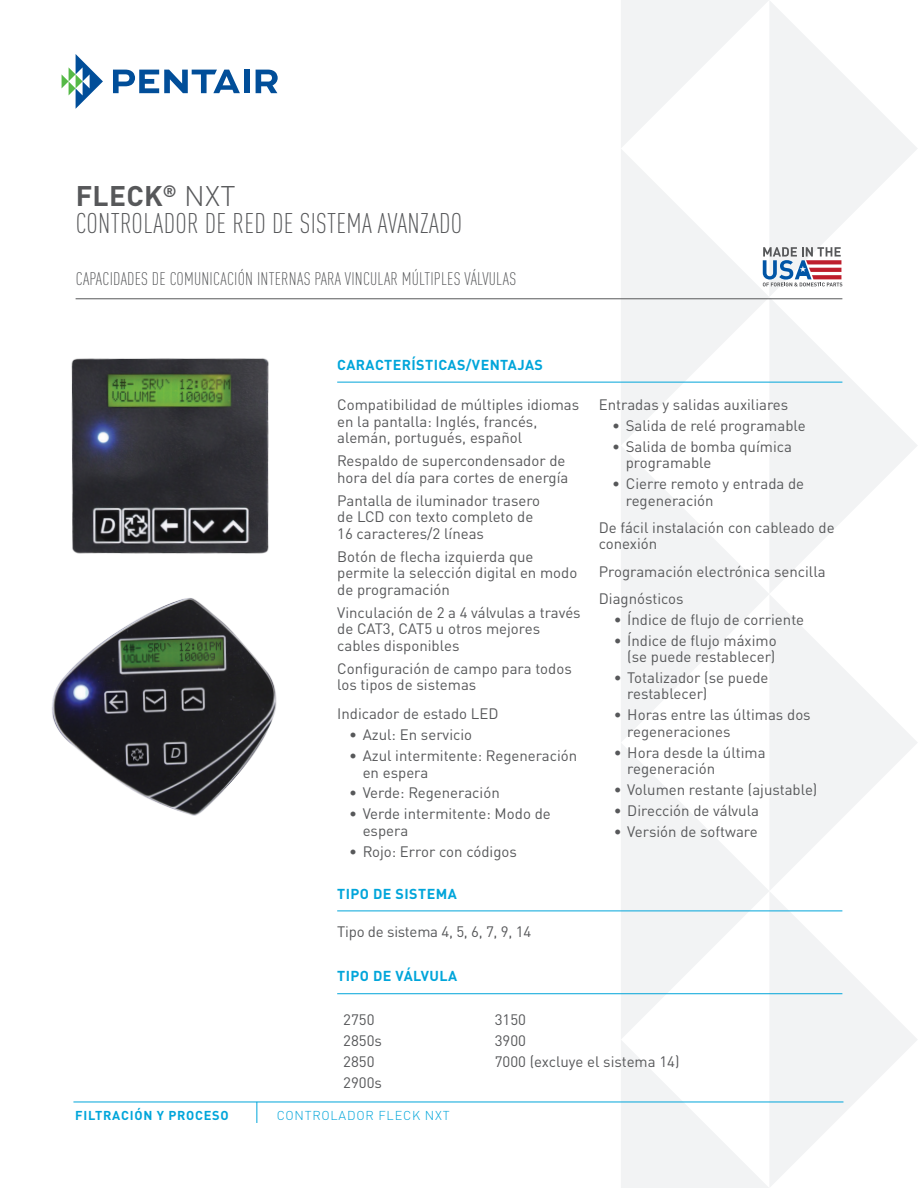
<style>
.page{position:relative;width:918px;height:1188px;background:#fff}
.page>*{position:absolute;margin:0;border:0;box-sizing:border-box;transform-origin:0 0}
.C_Descriptor_Title{font:300 condensed 28.05px "DIN Pro";letter-spacing:.01em;color:#57585a}
.BrandedProductLine_T{font:700 28.05px "DIN Pro";letter-spacing:.01em;color:#57585a}
.C_TitleSection{font:300 condensed 18px "DIN Pro";letter-spacing:.01em;color:#57585a}
.Features_Benefits_bo{font:15px/16.5px "DIN Pro";color:#57585a}
.BULLETS{font:15px "DIN Pro";color:#57585a}
.TableText{font:15px "DIN Pro";letter-spacing:-.015em;color:#57585a}
.BLUE_cap_head{font:700 14.25px "DIN Pro";letter-spacing:.03em;color:#00a5da}
.C_Descriptor_InfoLin{font:300 12.75px "DIN Pro";letter-spacing:.06em;color:#00a5da}
.t1{font:700 12.75px "DIN Pro";letter-spacing:.06em;color:#00a5da}
.s1{font-weight:300}
</style>
<div class="page">
<svg style="left:621px;top:0;width:296px;height:148px;fill:#f6f7f8"></svg>
<svg style="left:621px;top:148px;width:296px;height:297px;fill:#f4f5f5"></svg>
<svg style="left:621px;top:445px;width:296px;height:298px"></svg>
<svg style="left:621px;top:743px;width:296px;height:431px;fill:#f4f5f6"></svg>
<svg style="left:621px;top:1040px;width:162px;height:148px"></svg>
<hr style="left:73px;top:1102px;width:770px;height:1px;background:#00a5da">
<svg style="left:62px;top:54px;width:41px;height:55px"></svg>
<svg style="left:113px;top:70px;width:127px;height:23px"></svg>
<div style="left:244px;top:70px;width:5px;height:23px;background:#014e99"></div>
<svg style="left:256px;top:70px;width:22px;height:23px"></svg>
<svg style="left:256px;top:1102px;width:1px;height:21px"></svg>
<hr style="left:76px;top:298px;width:766px;height:1px;background:#57585a">
<hr style="left:337px;top:382px;width:505px;height:1px;background:#00a5da">
<svg style="left:763px;top:247px;width:79px;height:39px"></svg>
<hr style="left:337px;top:911px;width:505px;height:1px;background:#00a5da">
<hr style="left:337px;top:993px;width:505px;height:1px;background:#00a5da">
<img style="left:71px;top:358px;width:198px;height:196px">
<img style="left:52px;top:598px;width:225px;height:218px">
<p class="BrandedProductLine_T" style="left:76px;top:173px;width:161px">FLECK<sup>®</sup> <span class="s1">NXT</span></p>
<p class="C_Descriptor_Title" style="left:76px;top:203px;width:388px">CONTROLADOR DE RED DE SISTEMA AVANZADO</p>
<p class="C_TitleSection" style="left:76px;top:266px;width:442px">CAPACIDADES DE COMUNICACIÓN INTERNAS PARA VINCULAR MÚLTIPLES VÁLVULAS</p>
<p class="BLUE_cap_head" style="left:337px;top:353px;width:207px">CARACTERÍSTICAS/VENTAJAS</p>
<p class="Features_Benefits_bo" style="left:337px;top:395px;width:244px">Compatibilidad de múltiples idiomas en la pantalla: Inglés, francés, alemán, portugués, español</p>
<p class="Features_Benefits_bo" style="left:337px;top:451px;width:233px">Respaldo de supercondensador de hora del día para cortes de energía</p>
<p class="Features_Benefits_bo" style="left:337px;top:490px;width:205px">Pantalla de iluminador trasero de LCD con texto completo de<br>16 caracteres/2 líneas</p>
<p class="Features_Benefits_bo" style="left:337px;top:546px;width:242px">Botón de flecha izquierda que permite la selección digital en modo de programación</p>
<p class="Features_Benefits_bo" style="left:337px;top:602px;width:245px">Vinculación de 2 a 4 válvulas a través de CAT3, CAT5 u otros mejores cables disponibles</p>
<p class="Features_Benefits_bo" style="left:337px;top:658px;width:236px">Configuración de campo para todos los tipos de sistemas</p>
<p class="Features_Benefits_bo" style="left:337px;top:704px;width:163px">Indicador de estado LED</p>
<p class="Features_Benefits_bo" style="left:349px;top:725px;width:125px">• Azul: En servicio</p>
<p class="Features_Benefits_bo" style="left:363px;top:746px;width:216px;text-indent:-14px">• Azul intermitente: Regeneración en espera</p>
<p class="Features_Benefits_bo" style="left:349px;top:783px;width:152px">• Verde: Regeneración</p>
<p class="Features_Benefits_bo" style="left:363px;top:804px;width:190px;text-indent:-14px">• Verde intermitente: Modo de espera</p>
<p class="Features_Benefits_bo" style="left:349px;top:841px;width:169px">• Rojo: Error con códigos</p>
<p class="Features_Benefits_bo" style="left:599px;top:395px;width:191px">Entradas y salidas auxiliares</p>
<p class="Features_Benefits_bo" style="left:612px;top:416px;width:195px">• Salida de relé programable</p>
<p class="Features_Benefits_bo" style="left:626px;top:437px;width:168px;text-indent:-14px">• Salida de bomba química programable</p>
<p class="Features_Benefits_bo" style="left:626px;top:474px;width:180px;text-indent:-14px">• Cierre remoto y entrada de regeneración</p>
<p class="Features_Benefits_bo" style="left:599px;top:518px;width:237px">De fácil instalación con cableado de conexión</p>
<p class="Features_Benefits_bo" style="left:599px;top:562px;width:228px">Programación electrónica sencilla</p>
<p class="Features_Benefits_bo" style="left:599px;top:589px;width:86px">Diagnósticos</p>
<p class="Features_Benefits_bo" style="left:614px;top:610px;width:192px">• Índice de flujo de corriente</p>
<p class="Features_Benefits_bo" style="left:614px;top:630px;width:164px;text-align:right">• Índice de flujo máximo (se puede restablecer)</p>
<p class="Features_Benefits_bo" style="left:627px;top:668px;width:143px;text-indent:-14px">• Totalizador (se puede restablecer)</p>
<p class="Features_Benefits_bo" style="left:627px;top:705px;width:185px;text-indent:-14px">• Horas entre las últimas dos regeneraciones</p>
<p class="Features_Benefits_bo" style="left:627px;top:742px;width:140px;text-indent:-14px">• Hora desde la última regeneración</p>
<p class="Features_Benefits_bo" style="left:614px;top:780px;width:205px">• Volumen restante (ajustable)</p>
<p class="Features_Benefits_bo" style="left:614px;top:801px;width:147px">• Dirección de válvula</p>
<p class="Features_Benefits_bo" style="left:614px;top:821px;width:145px">• Versión de software</p>
<p class="t1" style="left:75px;top:1105px;width:155px">FILTRACIÓN Y PROCESO</p>
<p class="BLUE_cap_head" style="left:337px;top:882px;width:121px">TIPO DE SISTEMA</p>
<p class="TableText" style="left:337px;top:920px;width:195px">Tipo de sistema 4, 5, 6, 7, 9, 14</p>
<p class="BLUE_cap_head" style="left:337px;top:964px;width:122px">TIPO DE VÁLVULA</p>
<p class="BULLETS" style="left:343px;top:1008px;width:33px">2750</p>
<p class="BULLETS" style="left:343px;top:1029px;width:40px">2850s</p>
<p class="BULLETS" style="left:343px;top:1050px;width:33px">2850</p>
<p class="BULLETS" style="left:343px;top:1070px;width:40px">2900s</p>
<p class="BULLETS" style="left:495px;top:1008px;width:33px">3150</p>
<p class="BULLETS" style="left:495px;top:1029px;width:33px">3900</p>
<p class="BULLETS" style="left:495px;top:1050px;width:186px">7000 (excluye el sistema 14)</p>
<p class="C_Descriptor_InfoLin" style="left:277px;top:1106px;width:174px">CONTROLADOR FLECK NXT</p>
</div>
